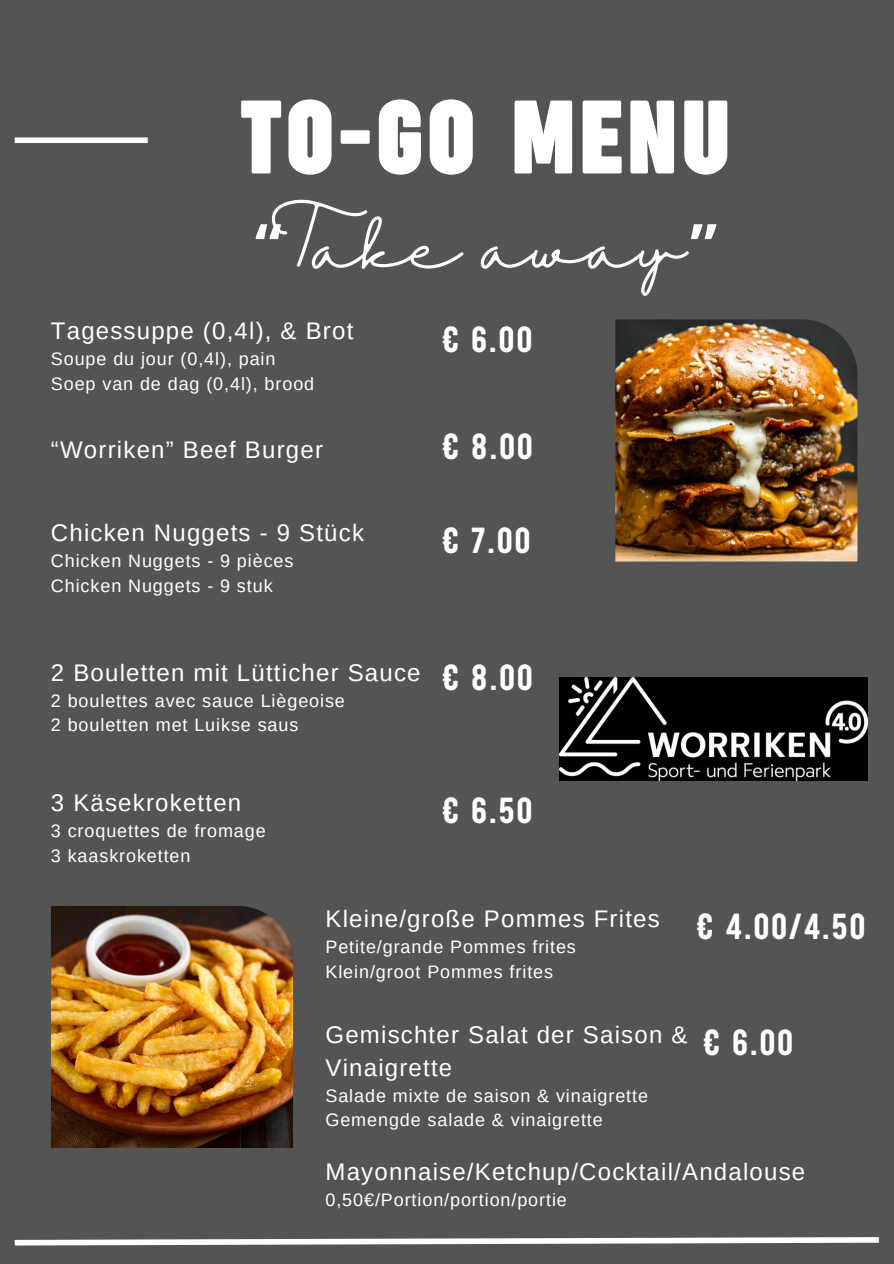
<style>
.page{position:relative;width:894px;height:1264px;background:#fff}
.page>*{position:absolute;margin:0;border:0;box-sizing:border-box;transform-origin:0 0}
.t1{font:700 107.7px "Sugo Pro Classic";letter-spacing:.05em;color:#fff}
.t2{font:60.75px "Halimun";letter-spacing:.005em;color:#fff}
.t3{font:37.5px "Sugo Pro Classic";letter-spacing:.06em;color:#fff}
.t4{font:24px/32.7px "Arimo";letter-spacing:.05em;color:#fff}
.t5{font:18px "Arimo";letter-spacing:.05em;color:#fff}
.s1{font-family:"Noto Sans Gurmukhi";font-weight:700}
</style>
<div class="page">
<div style="left:0;top:0;width:893px;height:1263px;background:#545454"></div>
<img style="left:615px;top:319px;width:242px;height:242px">
<img style="left:51px;top:906px;width:242px;height:241px">
<div style="left:15px;top:137px;width:133px;height:6px;background:#fff"></div>
<svg style="left:14px;top:1237px;width:865px;height:9px"></svg>
<img style="left:559px;top:678px;width:308px;height:102px">
<p class="t1" style="left:241px;top:83px;width:490px">TO-GO MENU</p>
<p class="t2" style="left:251px;top:212px;width:470px"><span class="s1">“</span>Take away<span class="s1">”</span></p>
<p class="t4" style="left:51px;top:315px;width:304px">Tagessuppe (0,4l), &amp; Brot</p>
<p class="t5" style="left:51px;top:349px;width:226px">Soupe du jour (0,4l), pain</p>
<p class="t5" style="left:51px;top:374px;width:265px">Soep van de dag (0,4l), brood</p>
<p class="t3" style="left:442px;top:320px;width:91px">€ 6.00</p>
<p class="t4" style="left:51px;top:433px;width:273px">“Worriken” Beef Burger</p>
<p class="t3" style="left:442px;top:427px;width:91px">€ 8.00</p>
<p class="t4" style="left:51px;top:516px;width:314px">Chicken Nuggets - 9 Stück</p>
<p class="t5" style="left:51px;top:550px;width:244px">Chicken Nuggets - 9 pièces</p>
<p class="t5" style="left:51px;top:575px;width:223px">Chicken Nuggets - 9 stuk</p>
<p class="t3" style="left:442px;top:522px;width:89px">€ 7.00</p>
<p class="t4" style="left:51px;top:656px;width:371px">2 Bouletten mit Lütticher Sauce</p>
<p class="t5" style="left:51px;top:690px;width:295px">2 boulettes avec sauce Liègeoise</p>
<p class="t5" style="left:51px;top:715px;width:249px">2 bouletten met Luikse saus</p>
<p class="t3" style="left:442px;top:659px;width:91px">€ 8.00</p>
<p class="t4" style="left:51px;top:786px;width:192px">3 Käsekroketten</p>
<p class="t5" style="left:51px;top:820px;width:216px">3 croquettes de fromage</p>
<p class="t5" style="left:51px;top:845px;width:141px">3 kaaskroketten</p>
<p class="t3" style="left:442px;top:792px;width:91px">€ 6.50</p>
<p class="t4" style="left:325px;top:902px;width:336px">Kleine/große Pommes Frites</p>
<p class="t5" style="left:325px;top:936px;width:252px">Petite/grande Pommes frites</p>
<p class="t5" style="left:325px;top:961px;width:229px">Klein/groot Pommes frites</p>
<p class="t3" style="left:696px;top:908px;width:170px">€ 4.00/4.50</p>
<p class="t4" style="left:325px;top:1018px;width:363px">Gemischter Salat der Saison &amp;<br>Vinaigrette</p>
<p class="t5" style="left:325px;top:1085px;width:324px">Salade mixte de saison &amp; vinaigrette</p>
<p class="t5" style="left:325px;top:1110px;width:279px">Gemengde salade &amp; vinaigrette</p>
<p class="t3" style="left:703px;top:1024px;width:91px">€ 6.00</p>
<p class="t4" style="left:325px;top:1155px;width:481px">Mayonnaise/Ketchup/Cocktail/Andalouse</p>
<p class="t5" style="left:325px;top:1189px;width:243px">0,50€/Portion/portion/portie</p>
</div>
